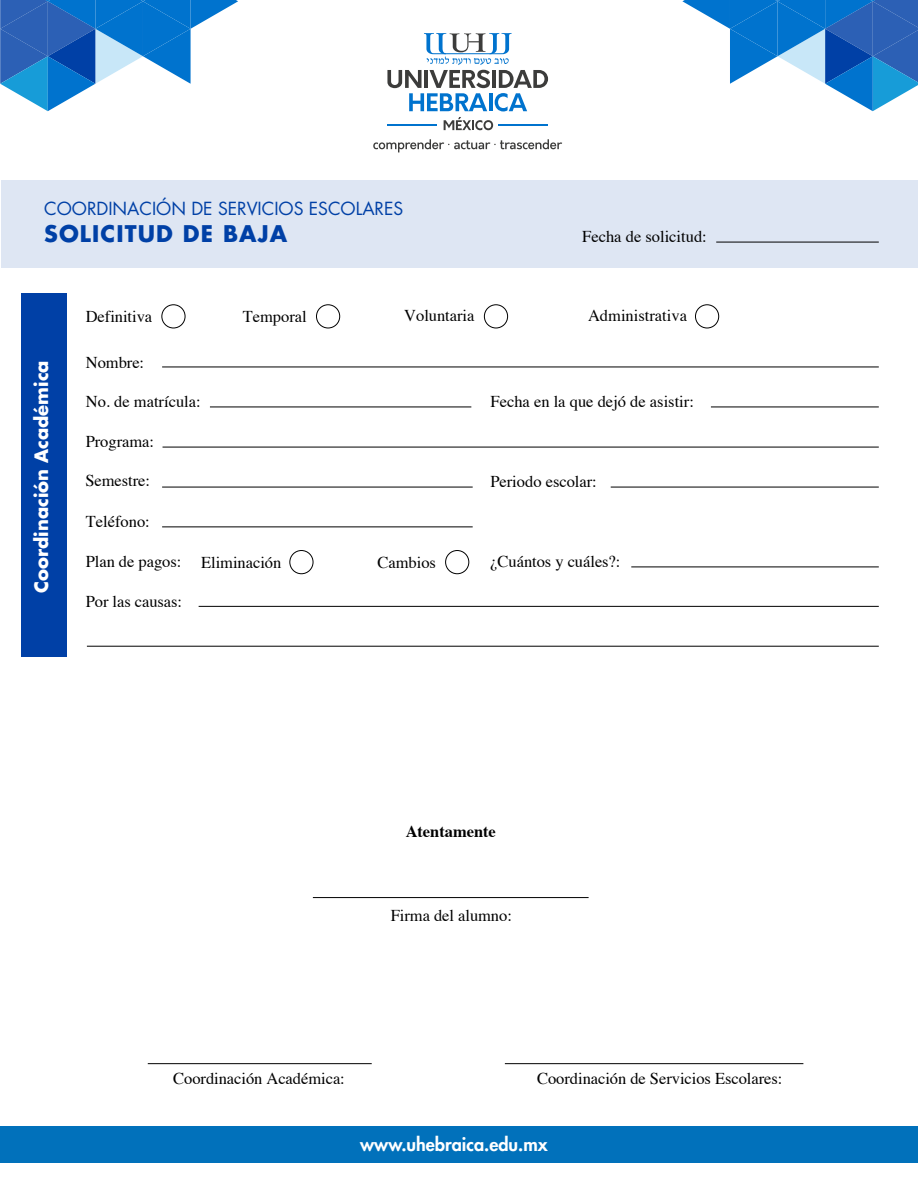
<style>
.page{position:relative;width:918px;height:1188px;background:#fff}
.page>*{position:absolute;margin:0;border:0;box-sizing:border-box;transform-origin:0 0}
.t1{font:700 22.35px "Futura Std";letter-spacing:.05em;color:#0040a6}
.t2{font:700 18px "Futura Std";color:#fff}
.t3{font:800 18px "Futura Std";color:#fff}
.t4{font:17.55px "Futura Std";color:#0040a6}
.t5{font:16.5px "Times";letter-spacing:-.005em;color:#000}
.t6{font:700 16.5px "Times";letter-spacing:-.005em;color:#000}
</style>
<div class="page">
<div style="left:1px;top:180px;width:917px;height:88px;background:#dee6f3"></div>
<svg style="left:0;top:0;width:238px;height:111px"></svg>
<svg style="left:682px;top:0;width:236px;height:111px"></svg>
<hr style="left:162px;top:367px;width:717px;height:1px;background:#000">
<hr style="left:199px;top:606px;width:680px;height:1px;background:#000">
<hr style="left:87px;top:646px;width:792px;height:1px;background:#000">
<hr style="left:313px;top:897px;width:276px;height:1px;background:#000">
<hr style="left:148px;top:1063px;width:224px;height:1px;background:#000">
<hr style="left:505px;top:1063px;width:298px;height:1px;background:#000">
<hr style="left:611px;top:487px;width:268px;height:1px;background:#000">
<hr style="left:631px;top:567px;width:248px;height:1px;background:#000">
<hr style="left:162px;top:487px;width:311px;height:1px;background:#000">
<hr style="left:162px;top:527px;width:311px;height:1px;background:#000">
<hr style="left:163px;top:447px;width:716px;height:1px;background:#000">
<hr style="left:210px;top:407px;width:261px;height:1px;background:#000">
<hr style="left:711px;top:407px;width:168px;height:1px;background:#000">
<hr style="left:716px;top:242px;width:163px;height:1px;background:#000">
<div style="left:21px;top:293px;width:46px;height:364px;background:#0040a6"></div>
<div style="left:161px;top:304px;width:24px;height:24px;border:1px solid #000;border-radius:50%"></div>
<div style="left:289px;top:550px;width:24px;height:24px;border:1px solid #000;border-radius:50%"></div>
<div style="left:445px;top:550px;width:24px;height:24px;border:1px solid #000;border-radius:50%"></div>
<div style="left:316px;top:304px;width:24px;height:24px;border:1px solid #000;border-radius:50%"></div>
<div style="left:484px;top:304px;width:24px;height:24px;border:1px solid #000;border-radius:50%"></div>
<div style="left:695px;top:304px;width:24px;height:24px;border:1px solid #000;border-radius:50%"></div>
<svg style="left:373px;top:139px;width:189px;height:13px"></svg>
<svg style="left:444px;top:117px;width:49px;height:13px"></svg>
<hr style="left:388px;top:124px;width:49px;height:2px;background:#0073ce">
<hr style="left:499px;top:124px;width:49px;height:2px;background:#0073ce">
<svg style="left:387px;top:33px;width:161px;height:78px"></svg>
<div style="left:0;top:1126px;width:918px;height:36px;background:#0171bb"></div>
<p class="t4" style="left:44px;top:197px;width:361px">COORDINACIÓN DE SERVICIOS ESCOLARES</p>
<h1 class="t1" style="left:44px;top:219px;width:245px">SOLICITUD DE BAJA</h1>
<p class="t5" style="left:582px;top:221px;width:126px">Fecha de solicitud:</p>
<p class="t2" style="left:29px;top:593px;width:234px;rotate:-90deg">Coordinación Académica</p>
<p class="t5" style="left:86px;top:301px;width:68px">Definitiva</p>
<p class="t5" style="left:243px;top:301px;width:66px">Temporal</p>
<p class="t5" style="left:404px;top:300px;width:72px">Voluntaria</p>
<p class="t5" style="left:588px;top:300px;width:100px">Administrativa</p>
<p class="t5" style="left:86px;top:347px;width:60px">Nombre:</p>
<p class="t5" style="left:86px;top:386px;width:116px">No. de matrícula:</p>
<p class="t5" style="left:491px;top:386px;width:205px">Fecha en la que dejó de asistir:</p>
<p class="t5" style="left:86px;top:426px;width:70px">Programa:</p>
<p class="t5" style="left:85px;top:465px;width:66px">Semestre:</p>
<p class="t5" style="left:86px;top:506px;width:66px">Teléfono:</p>
<p class="t5" style="left:86px;top:546px;width:97px">Plan de pagos:</p>
<p class="t5" style="left:86px;top:586px;width:98px">Por las causas:</p>
<p class="t5" style="left:201px;top:547px;width:82px">Eliminación</p>
<p class="t5" style="left:378px;top:547px;width:60px">Cambios</p>
<p class="t5" style="left:490px;top:466px;width:108px">Periodo escolar:</p>
<p class="t5" style="left:490px;top:546px;width:132px">¿Cuántos y cuáles?:</p>
<p class="t6" style="left:406px;top:815px;width:92px">Atentamente</p>
<p class="t5" style="left:391px;top:900px;width:123px">Firma del alumno:</p>
<p class="t5" style="left:173px;top:1063px;width:173px">Coordinación Académica:</p>
<p class="t5" style="left:537px;top:1063px;width:247px">Coordinación de Servicios Escolares:</p>
<p class="t3" style="left:360px;top:1133px;width:189px">www.uhebraica.edu.mx</p>
</div>
